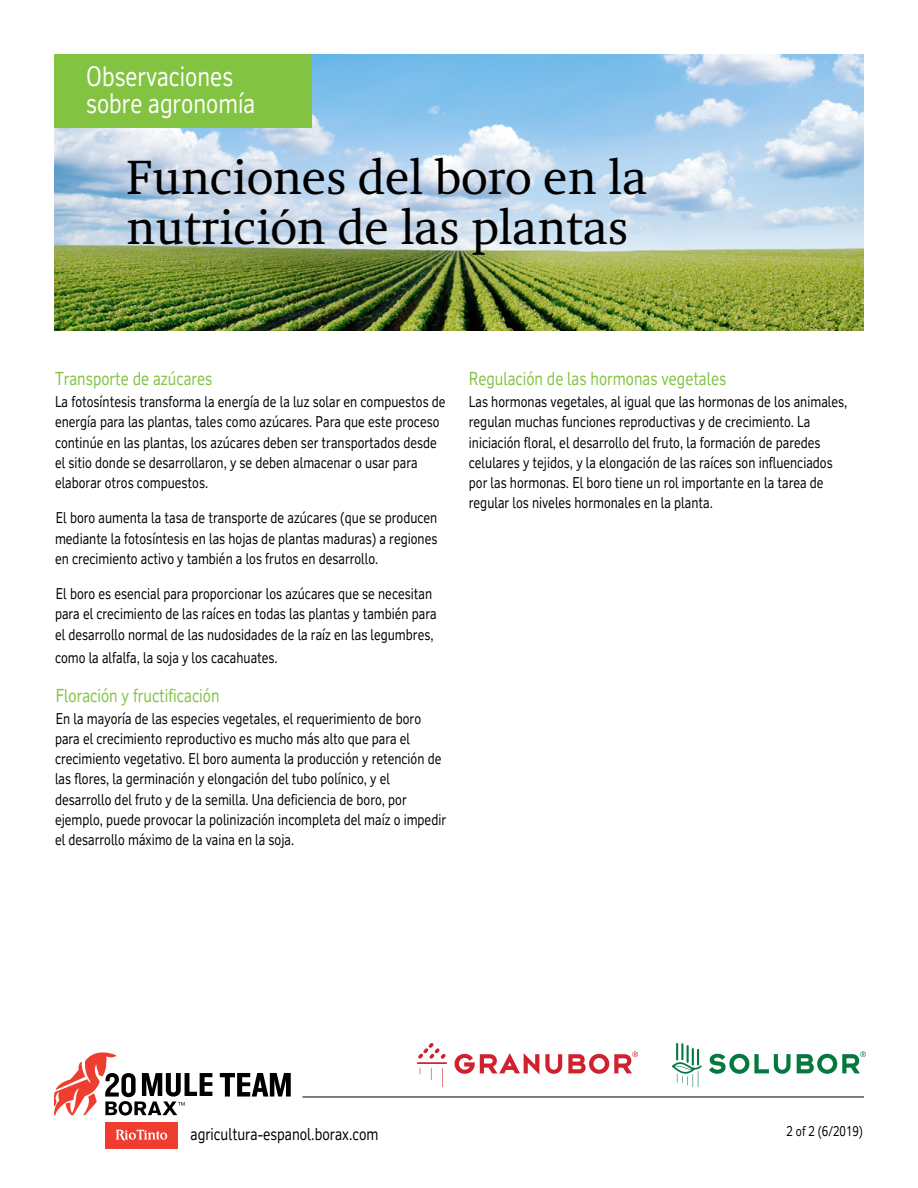
<style>
.page{position:relative;width:918px;height:1188px;background:#fff}
.page>*{position:absolute;margin:0;border:0;box-sizing:border-box;transform-origin:0 0}
.t1{font:49.5px/49.5px "RT Albanese";color:#000}
.t2{font:27px/27px "RT Vickerman";color:#fff;scale:.85 1}
.t3{font:18px "RT Vickerman";color:#82c341;scale:.85 1}
.t4{font:16.5px "RT Vickerman";color:#000;scale:.85 1}
.t5{font:15px/20.2px "RT Vickerman";color:#000;scale:.85 1}
.t6{font:13.5px "RT Vickerman";color:#000;scale:.85 1}
</style>
<div class="page">
<svg style="left:220px;top:1073px;width:71px;height:24px"></svg>
<svg style="left:54px;top:1052px;width:158px;height:64px"></svg>
<div style="left:105px;top:1122px;width:73px;height:26px;background:#ef3e2f"></div>
<svg style="left:116px;top:1130px;width:51px;height:10px"></svg>
<hr style="left:302px;top:1097px;width:562px;height:1px;background:#000">
<img style="left:54px;top:54px;width:810px;height:276px">
<div style="left:54px;top:54px;width:257px;height:73px;background:#82c341"></div>
<img style="left:418px;top:1043px;width:220px;height:44px">
<img style="left:672px;top:1044px;width:194px;height:43px">
<h2 class="t2" style="left:86px;top:63px;width:200px">Observaciones sobre agronomía</h2>
<h1 class="t1" style="left:127px;top:153px;width:522px">Funciones del boro en la nutrición de las plantas</h1>
<p class="t3" style="left:55px;top:368px;width:187px">Transporte de azúcares</p>
<p class="t5" style="left:55px;top:392px;width:461px">La fotosíntesis transforma la energía de la luz solar en compuestos de energía para las plantas, tales como azúcares. Para que este proceso continúe en las plantas, los azúcares deben ser transportados desde el sitio donde se desarrollaron, y se deben almacenar o usar para elaborar otros compuestos.</p>
<p class="t5" style="left:55px;top:508px;width:451px;text-align:justify">El boro aumenta la tasa de transporte de azúcares (que se producen mediante la fotosíntesis en las hojas de plantas maduras) a regiones en crecimiento activo y también a los frutos en desarrollo.</p>
<p class="t5" style="left:55px;top:584px;width:451px">El boro es esencial para proporcionar los azúcares que se necesitan para el crecimiento de las raíces en todas las plantas y también para el desarrollo normal de las nudosidades de la raíz en las legumbres,</p>
<p class="t5" style="left:55px;top:647px;width:264px">como la alfalfa, la soja y los cacahuates.</p>
<p class="t3" style="left:56px;top:684px;width:194px">Floración y fructificación</p>
<p class="t5" style="left:55px;top:708px;width:462px">En la mayoría de las especies vegetales, el requerimiento de boro para el crecimiento reproductivo es mucho más alto que para el crecimiento vegetativo. El boro aumenta la producción y retención de las flores, la germinación y elongación del tubo polínico, y el desarrollo del fruto y de la semilla. Una deficiencia de boro, por ejemplo, puede provocar la polinización incompleta del maíz o impedir el desarrollo máximo de la vaina en la soja.</p>
<p class="t3" style="left:469px;top:368px;width:304px">Regulación de las hormonas vegetales</p>
<p class="t5" style="left:469px;top:391px;width:447px">Las hormonas vegetales, al igual que las hormonas de los animales, regulan muchas funciones reproductivas y de crecimiento. La iniciación floral, el desarrollo del fruto, la formación de paredes celulares y tejidos, y la elongación de las raíces son influenciados por las hormonas. El boro tiene un rol importante en la tarea de regular los niveles hormonales en la planta.</p>
<p class="t4" style="left:190px;top:1124px;width:223px">agricultura-espanol.borax.com</p>
<p class="t6" style="left:787px;top:1123px;width:91px">2 of 2 (6/2019)</p>
</div>
